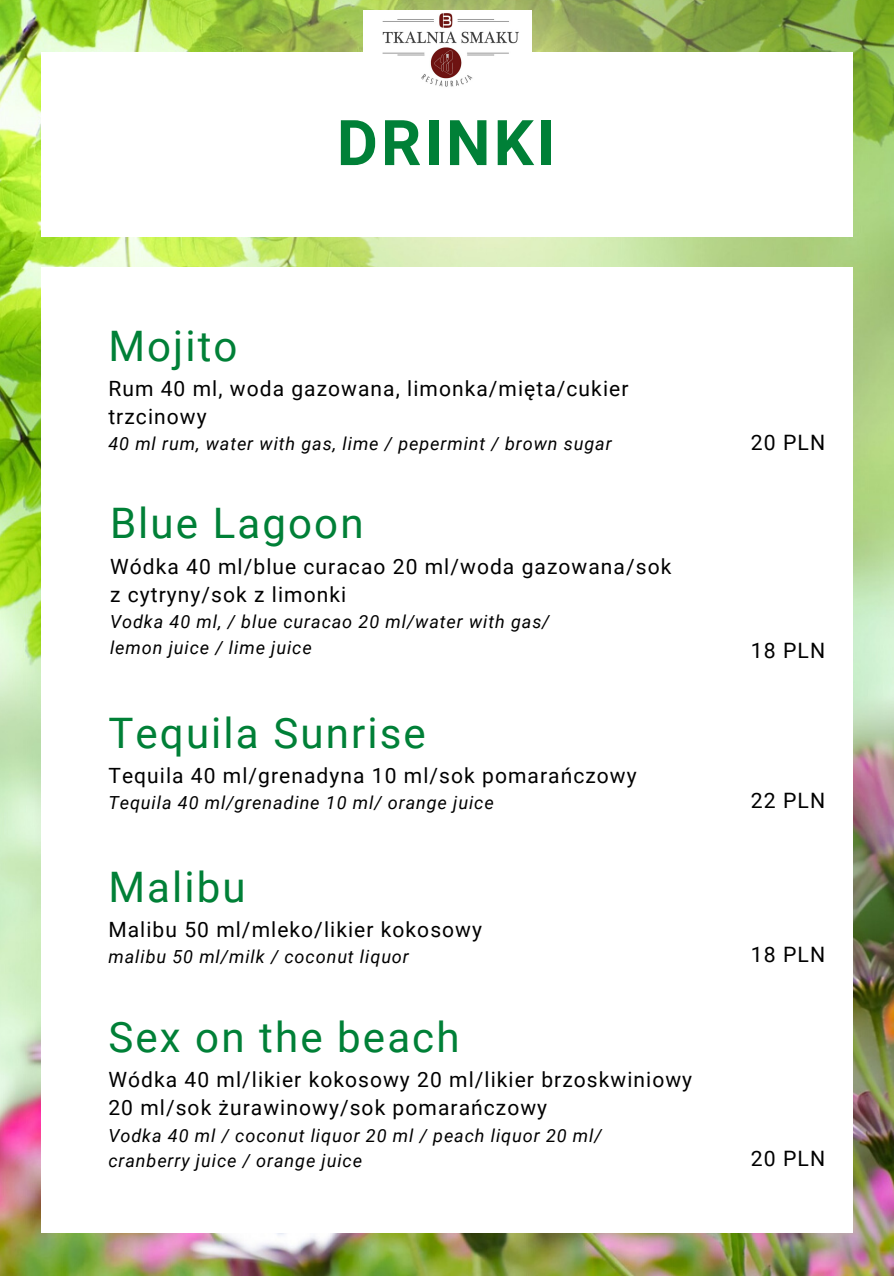
<style>
.page{position:relative;width:894px;height:1276px;background:#fff}
.page>*{position:absolute;margin:0;border:0;box-sizing:border-box;transform-origin:0 0}
.t1{font:700 63px "Roboto";letter-spacing:.05em;color:#008037}
.t2{font:42px "Roboto";letter-spacing:.05em;color:#008037}
.t3{font:21.15px "Roboto";letter-spacing:.05em;color:#000}
.t4{font:21px/28.5px "Roboto";letter-spacing:.05em;color:#000}
.t5{font:italic 18px/25.2px "Roboto";letter-spacing:.05em;color:#000}
</style>
<div class="page">
<img style="left:0;top:0;width:893px;height:1276px">
<div style="left:41px;top:52px;width:811px;height:185px;background:#fff"></div>
<div style="left:41px;top:267px;width:811px;height:965px;background:#fff"></div>
<img style="left:363px;top:11px;width:168px;height:76px">
<h1 class="t1" style="left:337px;top:107px;width:220px">DRINKI</h1>
<h2 class="t2" style="left:108px;top:322px;width:131px">Mojito</h2>
<p class="t4" style="left:108px;top:374px;width:521px">Rum 40 ml, woda gazowana, limonka/mięta/cukier trzcinowy</p>
<p class="t5" style="left:108px;top:432px;width:504px">40 ml rum, water with gas, lime / pepermint / brown sugar</p>
<p class="t3" style="left:750px;top:430px;width:76px">20 PLN</p>
<h2 class="t2" style="left:110px;top:499px;width:255px">Blue Lagoon</h2>
<p class="t4" style="left:110px;top:552px;width:562px">Wódka 40 ml/blue curacao 20 ml/woda gazowana/sok z cytryny/sok z limonki</p>
<p class="t5" style="left:110px;top:609px;width:441px">Vodka 40 ml, / blue curacao 20 ml/water with gas/ lemon juice / lime juice</p>
<h2 class="t2" style="left:108px;top:709px;width:319px">Tequila Sunrise</h2>
<p class="t4" style="left:108px;top:761px;width:529px">Tequila 40 ml/grenadyna 10 ml/sok pomarańczowy</p>
<p class="t5" style="left:108px;top:790px;width:386px">Tequila 40 ml/grenadine 10 ml/ orange juice</p>
<h2 class="t2" style="left:108px;top:863px;width:139px">Malibu</h2>
<p class="t4" style="left:108px;top:915px;width:375px">Malibu 50 ml/mleko/likier kokosowy</p>
<p class="t5" style="left:108px;top:944px;width:302px">malibu 50 ml/milk / coconut liquor</p>
<h2 class="t2" style="left:108px;top:1013px;width:352px">Sex on the beach</h2>
<p class="t4" style="left:108px;top:1065px;width:585px">Wódka 40 ml/likier kokosowy 20 ml/likier brzoskwiniowy<br>20 ml/sok żurawinowy/sok pomarańczowy</p>
<p class="t5" style="left:108px;top:1123px;width:494px">Vodka 40 ml / coconut liquor 20 ml / peach liquor 20 ml/ cranberry juice / orange juice</p>
<p class="t3" style="left:750px;top:639px;width:76px">18 PLN</p>
<p class="t3" style="left:750px;top:788px;width:76px">22 PLN</p>
<p class="t3" style="left:750px;top:942px;width:76px">18 PLN</p>
<p class="t3" style="left:750px;top:1147px;width:76px">20 PLN</p>
</div>
